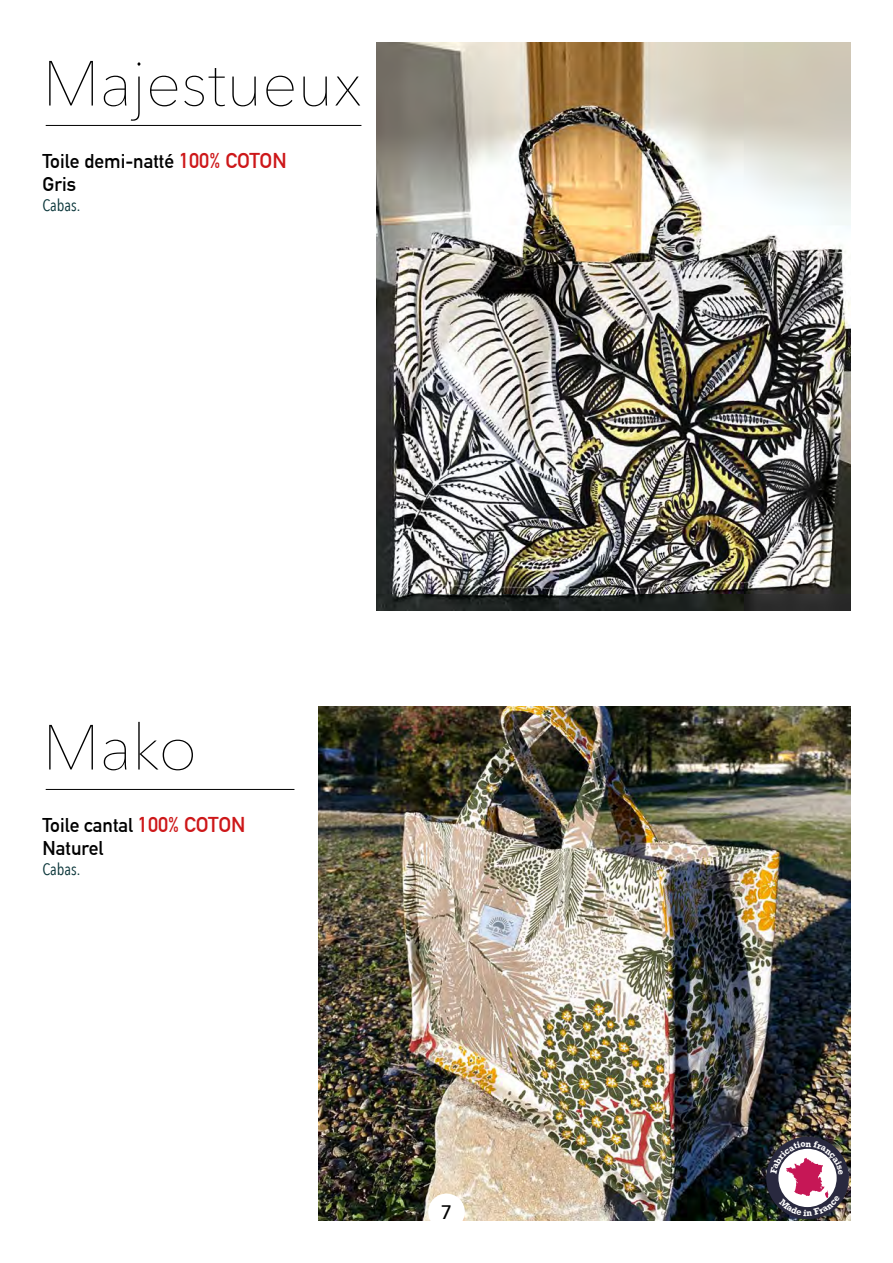
<style>
.page{position:relative;width:893px;height:1263px;background:#fff}
.page>*{position:absolute;margin:0;border:0;box-sizing:border-box;transform-origin:0 0}
.t1{font:200 63px "Avenir Next";color:#000}
.t2{font:700 19.5px/23.4px "DIN Alternate";color:#000}
.t3{font:500 19.5px "Avenir";color:#000}
.t4{font:16.5px "Avenir Next Condensed";color:#073337}
.s1{font-size:21px;color:#cd1719}
</style>
<div class="page">
<hr style="left:46px;top:125px;width:315px;height:1px;background:#000">
<hr style="left:46px;top:789px;width:248px;height:1px;background:#000">
<img style="left:376px;top:43px;width:474px;height:567px">
<img style="left:319px;top:706px;width:531px;height:514px">
<div style="left:428px;top:1193px;width:37px;height:37px;background:#fff;border-radius:50%"></div>
<img style="left:766px;top:1137px;width:83px;height:82px">
<h1 class="t1" style="left:43px;top:30px;width:321px">Majestueux</h1>
<p class="t2" style="left:43px;top:148px;width:246px">Toile demi-natté <span class="s1">100% COTON<br></span>Gris</p>
<p class="t4" style="left:43px;top:191px;width:39px">Cabas.</p>
<h1 class="t1" style="left:43px;top:694px;width:156px">Mako</h1>
<p class="t2" style="left:43px;top:812px;width:204px">Toile cantal <span class="s1">100% COTON<br></span>Naturel</p>
<p class="t4" style="left:43px;top:855px;width:39px">Cabas.</p>
<p class="t3" style="left:441px;top:1196px;width:12px">7</p>
</div>
